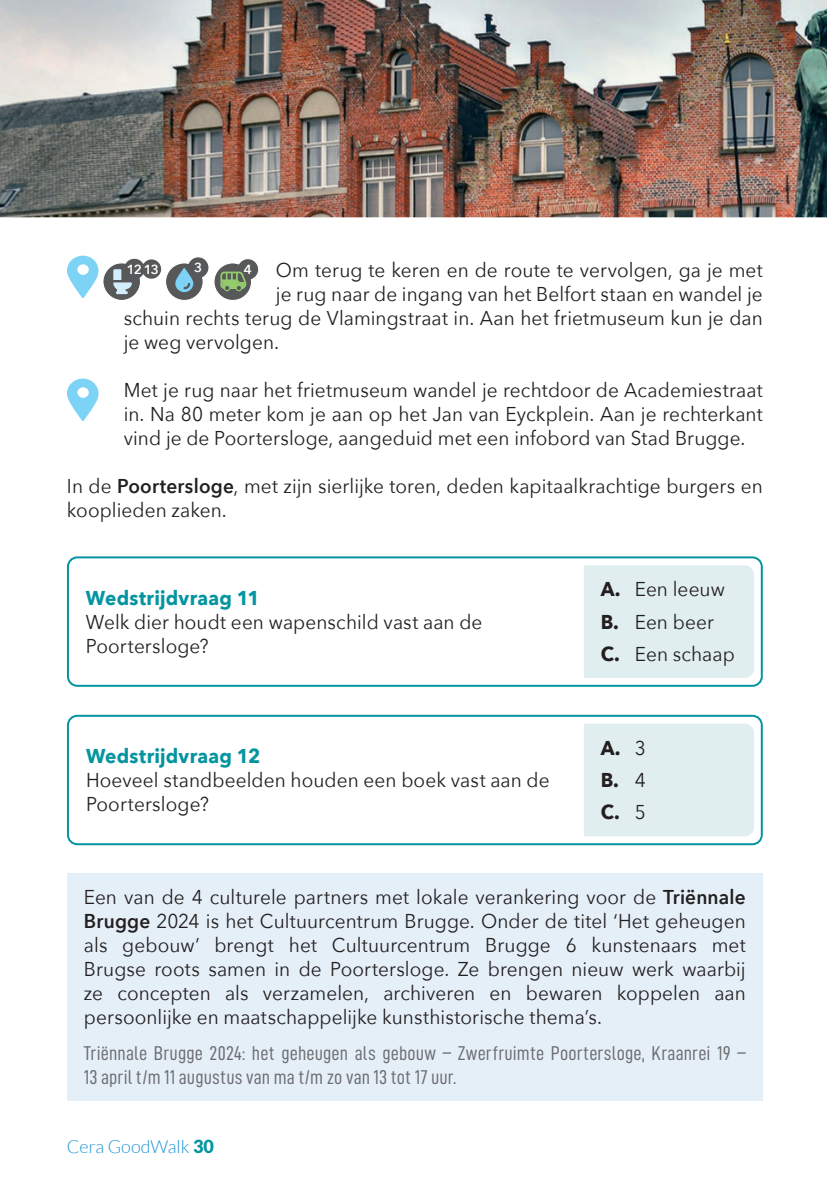
<style>
.page{position:relative;width:827px;height:1181px;background:#fff}
.page>*{position:absolute;margin:0;border:0;box-sizing:border-box;transform-origin:0 0}
.t1{font:20px/24px "Avenir Next";letter-spacing:.005em;color:#231f20;scale:.95 1}
.t2{font:20px/24px "D DIN Condensed";letter-spacing:.005em;color:#6c6d70}
.t3{font:700 20px "Avenir Next";letter-spacing:.015em;color:#0595a0;scale:.95 1}
.t4{font:700 20px/32.2px "Avenir Next";color:#231f20;text-align:justify;scale:.95 1}
.t5{font:300 18px "Lato";color:#1d95d3}
.t6{font:600 13.2px "Avenir Next";color:#fff}
.s1{font-weight:600;font-size:13.2px;color:#fff}
.s2{font-weight:600}
.s3{font-weight:700}
.s4{font-weight:400}
.s5{font-weight:900;color:#0595a0}
</style>
<div class="page">
<svg style="left:67px;top:256px;width:77px;height:44px"></svg>
<div style="left:142px;top:259px;width:19px;height:20px;background:#57585a;border-radius:50%"></div>
<svg style="left:166px;top:257px;width:93px;height:43px"></svg>
<svg style="left:67px;top:379px;width:31px;height:42px"></svg>
<div style="left:67px;top:556px;width:695px;height:131px;border:2px solid #0595a0;border-radius:9px"></div>
<div style="left:584px;top:565px;width:169px;height:113px;background:#e0eef0"></div>
<div style="left:67px;top:715px;width:695px;height:130px;border:2px solid #0595a0;border-radius:9px"></div>
<div style="left:584px;top:724px;width:169px;height:112px;background:#e0eef0"></div>
<div style="left:67px;top:873px;width:695px;height:228px;background:#e4eff8"></div>
<img style="left:0;top:0;width:826px;height:217px">
<p class="t6" style="left:127px;top:258px;width:34px">12 13</p>
<p class="t6" style="left:194px;top:256px;width:10px">3</p>
<p class="t1" style="left:244px;top:257px;width:547px"><span class="s1">4</span> Om terug te keren en de route te vervolgen, ga je met</p>
<p class="t1" style="left:276px;top:281px;width:513px">je rug naar de ingang van het Belfort staan en wandel je</p>
<p class="t1" style="left:124px;top:305px;width:673px">schuin rechts terug de Vlamingstraat in. Aan het frietmuseum kun je dan</p>
<p class="t1" style="left:124px;top:329px;width:165px">je weg vervolgen.</p>
<p class="t1" style="left:124px;top:377px;width:673px;text-align:justify">Met je rug naar het frietmuseum wandel je rechtdoor de Academiestraat in. Na 80 meter kom je aan op het Jan van Eyckplein. Aan je rechterkant vind je de Poortersloge, aangeduid met een infobord van Stad Brugge.</p>
<p class="t1" style="left:67px;top:473px;width:733px">In de <span class="s2">Poortersloge</span>, met zijn sierlijke toren, deden kapitaalkrachtige burgers en kooplieden zaken.</p>
<p class="t3" style="left:86px;top:580px;width:184px">Wedstrijdvraag 11</p>
<p class="t1" style="left:86px;top:609px;width:418px">Welk dier houdt een wapenschild vast aan de<br>Poortersloge?</p>
<p class="t3" style="left:86px;top:739px;width:185px">Wedstrijdvraag 12</p>
<p class="t1" style="left:86px;top:767px;width:489px">Hoeveel standbeelden houden een boek vast aan de<br>Poortersloge?</p>
<p class="t1" style="left:600px;top:572px;width:142px;line-height:32.2px"><span class="s3">A.</span> Een leeuw<br><span class="s3">B.</span> Een beer<br><span class="s3">C.</span> Een schaap</p>
<p class="t4" style="left:600px;top:731px;width:49px">A. <span class="s4">3<br></span>B. <span class="s4">4<br></span>C. <span class="s4">5</span></p>
<p class="t1" style="left:84px;top:884px;width:697px;text-align:justify">Een van de 4 culturele partners met lokale verankering voor de <span class="s2">Triënnale Brugge</span> 2024 is het Cultuurcentrum Brugge. Onder de titel ‘Het geheugen als gebouw’ brengt het Cultuurcentrum Brugge 6 kunstenaars met Brugse roots samen in de Poortersloge. Ze brengen nieuw werk waarbij ze concepten als verzamelen, archiveren en bewaren koppelen aan persoonlijke en maatschappelijke kunsthistorische thema’s.</p>
<p class="t2" style="left:84px;top:1040px;width:663px">Triënnale Brugge 2024: het geheugen als gebouw – Zwerfruimte Poortersloge, Kraanrei 19 –<br>13 april t/m 11 augustus van ma t/m zo van 13 tot 17 uur.</p>
<p class="t5" style="left:67px;top:1137px;width:148px">Cera GoodWalk <span class="s5">30</span></p>
</div>
